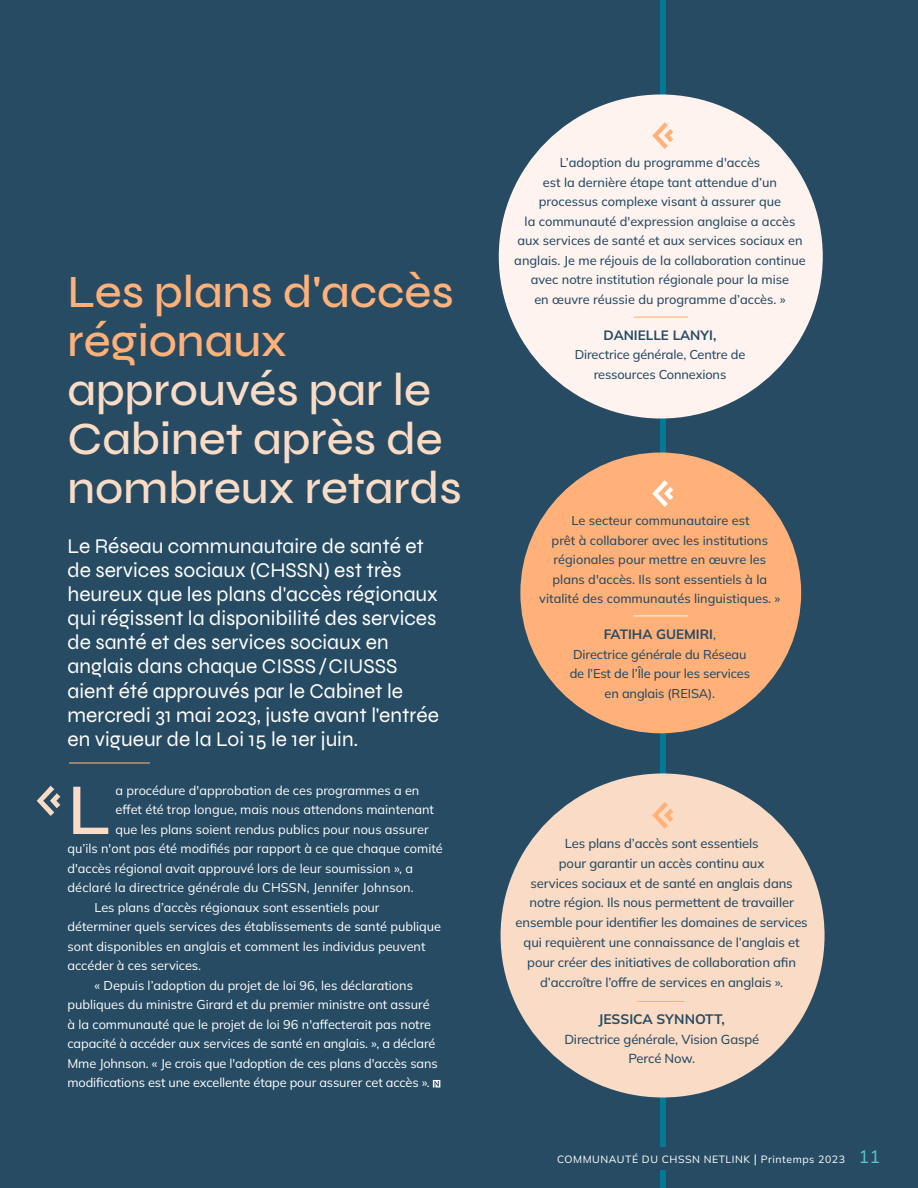
<style>
.page{position:relative;width:918px;height:1188px;background:#264b63}
.page>*{position:absolute;margin:0;border:0;box-sizing:border-box;transform-origin:0 0}
.t1{font:500 72.9px "Syne";color:#fadcc6}
.t2{font:500 46.2px/48.9px "Syne";color:#fadcc6}
.t3{font:500 46.2px/48.9px "Syne";color:#ffb179}
.t4{font:21px/24px "Syne";color:#fff}
.t5{font:700 13.8px "Mulish";color:#264b63}
.t6{font:700 13.5px "Mulish";color:#264b63}
.t7{font:500 13.05px/20px "Mulish";letter-spacing:-.01em;color:#264b63;text-align:center}
.t8{font:12.75px "Mulish";color:#fff}
.t9{font:500 12.75px/19.5px "Mulish";color:#264b63;text-align:center}
.t10{font:10.5px "Mulish";letter-spacing:.05em;color:#fff}
.s1{font-weight:500;font-size:12.75px}
.s2{font-size:12px}
.s3{font-size:18px;color:#58c6ce}
</style>
<div class="page">
<div style="left:660px;top:0;width:6px;height:1188px;background:#007a95"></div>
<div style="left:544px;top:1148px;width:257px;height:22px;background:#264b63"></div>
<div style="left:499px;top:94px;width:324px;height:324px;background:#fff3ef;border-radius:50%"></div>
<hr style="left:634px;top:317px;width:54px;height:1px;background:#ffb179">
<div style="left:520px;top:453px;width:281px;height:280px;background:#ffb179;border-radius:50%"></div>
<hr style="left:634px;top:615px;width:54px;height:1px;background:#fff3ef">
<div style="left:501px;top:773px;width:324px;height:324px;background:#fadcc6;border-radius:50%"></div>
<hr style="left:637px;top:1001px;width:47px;height:1px;background:#ffb179">
<svg style="left:433px;top:1080px;width:7px;height:8px"></svg>
<hr style="left:69px;top:762px;width:81px;height:2px;background:#ffb179">
<svg style="left:37px;top:786px;width:23px;height:30px"></svg>
<svg style="left:652px;top:122px;width:21px;height:27px"></svg>
<svg style="left:652px;top:480px;width:21px;height:27px"></svg>
<svg style="left:652px;top:802px;width:21px;height:27px"></svg>
<h2 class="t3" style="left:68px;top:267px;width:388px">Les plans d'accès régionaux</h2>
<h2 class="t2" style="left:68px;top:364px;width:396px">approuvés par le<br>Cabinet après de nombreux retards</h2>
<p class="t4" style="left:68px;top:534px;width:373px">Le Réseau communautaire de santé et de services sociaux (CHSSN) est très heureux que les plans d'accès régionaux qui régissent la disponibilité des services de santé et des services sociaux en anglais dans chaque CISSS/CIUSSS aient été approuvés par le Cabinet le mercredi 31 mai 2023, juste avant l'entrée en vigueur de la Loi 15 le 1er juin.</p>
<h1 class="t1" style="left:68px;top:765px;width:46px">L</h1>
<p class="t8" style="left:116px;top:782px;width:305px">a procédure d'approbation de ces programmes a en</p>
<p class="t8" style="left:116px;top:801px;width:320px">effet été trop longue, mais nous attendons maintenant</p>
<p class="t8" style="left:116px;top:821px;width:315px">que les plans soient rendus publics pour nous assurer</p>
<p class="t8" style="left:67px;top:840px;width:377px">qu’ils n'ont pas été modifiés par rapport à ce que chaque comité</p>
<p class="t8" style="left:67px;top:860px;width:347px">d'accès régional avait approuvé lors de leur soumission », a</p>
<p class="t8" style="left:67px;top:879px;width:348px">déclaré la directrice générale du CHSSN, Jennifer Johnson.</p>
<p class="t8" style="left:95px;top:899px;width:287px">Les plans d’accès régionaux sont essentiels pour</p>
<p class="t8" style="left:67px;top:918px;width:375px">déterminer quels services des établissements de santé publique</p>
<p class="t8" style="left:67px;top:938px;width:360px">sont disponibles en anglais et comment les individus peuvent</p>
<p class="t8" style="left:67px;top:957px;width:135px">accéder à ces services.</p>
<p class="t8" style="left:95px;top:977px;width:320px">« Depuis l’adoption du projet de loi 96, les déclarations</p>
<p class="t8" style="left:67px;top:996px;width:364px">publiques du ministre Girard et du premier ministre ont assuré</p>
<p class="t8" style="left:67px;top:1016px;width:365px">à la communauté que le projet de loi 96 n'affecterait pas notre</p>
<p class="t8" style="left:67px;top:1035px;width:369px">capacité à accéder aux services de santé en anglais. », a déclaré</p>
<p class="t8" style="left:67px;top:1055px;width:372px">Mme Johnson. « Je crois que l'adoption de ces plans d'accès sans</p>
<p class="t8" style="left:67px;top:1074px;width:364px">modifications est une excellente étape pour assurer cet accès ».</p>
<p class="t9" style="left:514px;top:153px;width:293px">L’adoption du programme d'accès<br>est la dernière étape tant attendue d’un processus complexe visant à assurer que<br>la communauté d'expression anglaise a accès aux services de santé et aux services sociaux en anglais. Je me réjouis de la collaboration continue avec notre institution régionale pour la mise<br>en œuvre réussie du programme d’accès. »</p>
<p class="t6" style="left:604px;top:326px;width:114px">DANIELLE LANYI,</p>
<p class="t9" style="left:575px;top:345px;width:172px">Directrice générale, Centre de ressources Connexions</p>
<p class="t9" style="left:539px;top:511px;width:243px">Le secteur communautaire est<br>prêt à collaborer avec les institutions régionales pour mettre en œuvre les plans d'accès. Ils sont essentiels à la vitalité des communautés linguistiques. »</p>
<p class="t6" style="left:604px;top:625px;width:114px">FATIHA GUEMIRI<span class="s1">,</span></p>
<p class="t9" style="left:570px;top:644px;width:182px">Directrice générale du Réseau de l’Est de l’Île pour les services en anglais (REISA).</p>
<p class="t7" style="left:516px;top:833px;width:294px">Les plans d’accès sont essentiels<br>pour garantir un accès continu aux<br>services sociaux et de santé en anglais dans notre région. Ils nous permettent de travailler ensemble pour identifier les domaines de services qui requièrent une connaissance de l’anglais et pour créer des initiatives de collaboration afin d’accroître l’offre de services en anglais ».</p>
<p class="t5" style="left:599px;top:1009px;width:128px">JESSICA SYNNOTT,</p>
<p class="t7" style="left:564px;top:1029px;width:196px">Directrice générale, Vision Gaspé<br>Percé Now.</p>
<p class="t10" style="left:557px;top:1152px;width:325px">COMMUNAUTÉ DU CHSSN NETLINK <span class="s2">|</span> Printemps 2023 <span class="s3">11</span></p>
</div>
